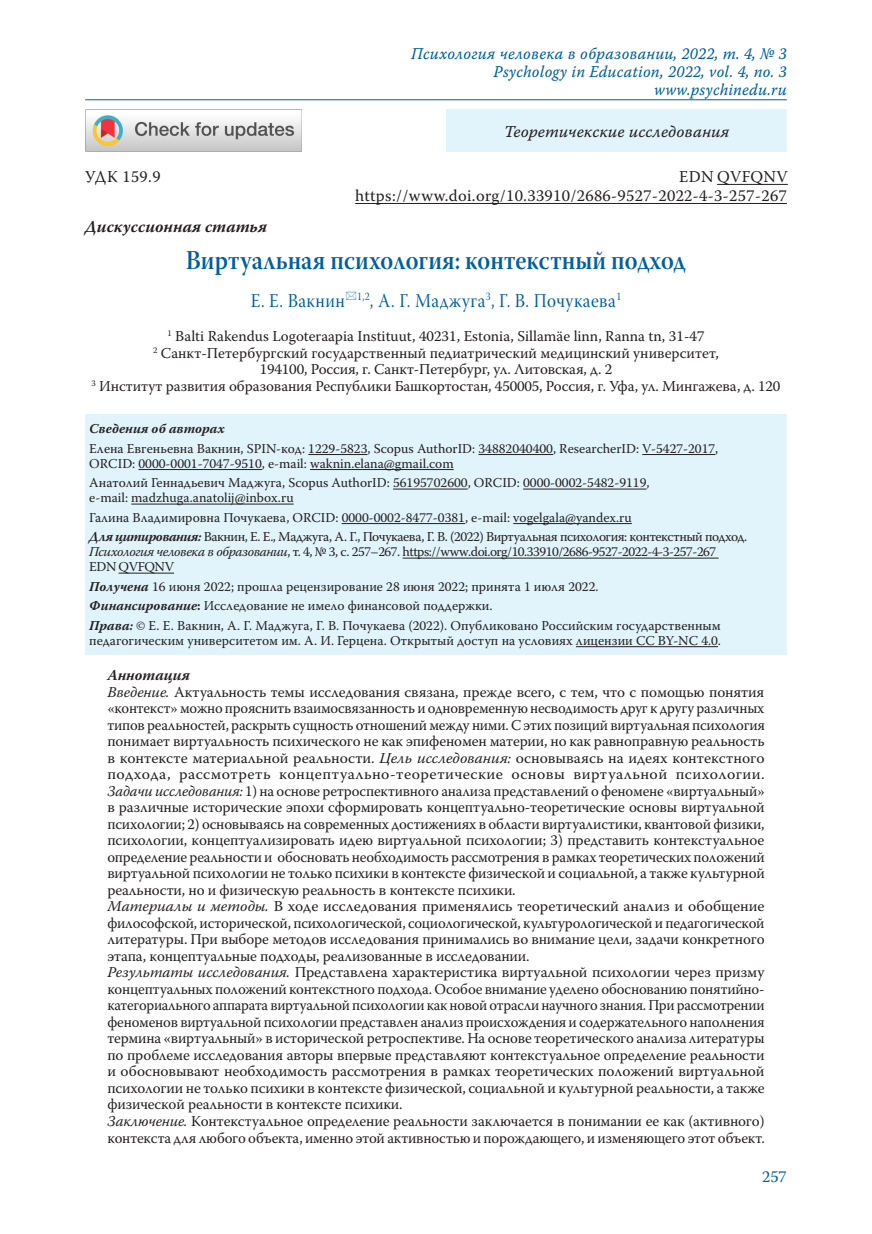
<style>
.page{position:relative;width:872px;height:1234px;background:#fff}
.page>*{position:absolute;margin:0;border:0;box-sizing:border-box;transform-origin:0 0}
.Заголовок_1{font:27px "Warnock Pro Semibold Subh";color:#005fa0;scale:.9 1}
.Заголовок_2{font:19.5px "Warnock Pro Subh";letter-spacing:.025em;color:#005fa0;scale:.9 1}
.t1{font:16.5px/18px "Warnock Pro It Capt";letter-spacing:.01em;color:#005fa0;text-align:right;scale:.95 1}
.Body{font:16.5px "Warnock Pro";letter-spacing:.02em;color:#231f20}
.t2{font:16.5px "Warnock Pro It Capt";color:#231f20}
.t3{font:italic 700 16.5px "Warnock Pro";color:#231f20}
.t4{font:16.5px "Warnock Pro";color:#005fa0}
.Annotation{font:15px/16.5px "Warnock Pro";letter-spacing:-.01em;color:#231f20;text-align:justify}
.Annotation-2{font:15px/16.5px "Warnock Pro";letter-spacing:-.01em;color:#231f20;text-align:justify;scale:1.04 1}
.Affiliation{font:15px "Warnock Pro";color:#231f20}
.Annotation-3{font:italic 700 15px "Warnock Pro";color:#231f20}
.Affiliation_info{font:13.5px/15px "Warnock Pro";color:#231f20}
.Affiliation_info-2{font:13.5px/15px "Warnock Pro";letter-spacing:-.035em;color:#231f20}
.Affiliation_info-3{font:italic 700 13.5px "Warnock Pro";letter-spacing:.005em;color:#231f20}
.s1{font-weight:700;font-style:italic}
.s2{font-style:italic}
.s3{font-weight:700}
</style>
<div class="page">
<hr style="left:85px;top:99px;width:702px;height:1px;background:#005fa0">
<div style="left:446px;top:109px;width:341px;height:43px;background:#e1f4fc"></div>
<hr style="left:717px;top:184px;width:71px;height:1px;background:#231f20">
<hr style="left:355px;top:203px;width:432px;height:1px;background:#231f20">
<div style="left:85px;top:414px;width:702px;height:240px;background:#e1f4fc"></div>
<hr style="left:308px;top:454px;width:59px;height:1px;background:#231f20">
<hr style="left:478px;top:454px;width:75px;height:1px;background:#231f20">
<hr style="left:642px;top:454px;width:73px;height:1px;background:#231f20">
<hr style="left:138px;top:469px;width:124px;height:1px;background:#231f20">
<hr style="left:310px;top:469px;width:144px;height:1px;background:#231f20">
<hr style="left:393px;top:488px;width:74px;height:1px;background:#231f20">
<hr style="left:523px;top:488px;width:123px;height:1px;background:#231f20">
<hr style="left:131px;top:503px;width:163px;height:1px;background:#231f20">
<hr style="left:342px;top:523px;width:123px;height:1px;background:#231f20">
<hr style="left:513px;top:523px;width:119px;height:1px;background:#231f20">
<hr style="left:402px;top:557px;width:316px;height:1px;background:#231f20">
<hr style="left:119px;top:572px;width:55px;height:1px;background:#231f20">
<hr style="left:576px;top:646px;width:142px;height:1px;background:#231f20">
<img style="left:85px;top:109px;width:217px;height:43px">
<p class="t1" style="left:411px;top:44px;width:397px">Психология человека в образовании, 2022, т. 4, № 3<br>Psychology in Education, 2022, vol. 4, no. 3 www.psychinedu.ru</p>
<p class="t2" style="left:504px;top:121px;width:227px">Теоретичекские исследования</p>
<p class="Body" style="left:85px;top:167px;width:77px">УДК 159.9</p>
<p class="Body" style="left:679px;top:167px;width:110px">EDN QVFQNV</p>
<p class="Body" style="left:355px;top:186px;width:433px">https://www.doi.org/10.33910/2686-9527-2022-4-3-257-267</p>
<p class="t3" style="left:85px;top:217px;width:184px">Дискуссионная статья</p>
<p class="Заголовок_1" style="left:186px;top:244px;width:557px">Виртуальная психология: контекстный подход</p>
<p class="Заголовок_2" style="left:251px;top:289px;width:413px">Е. Е. Вакнин <sup>1,2</sup>, А. Г. Маджуга<sup>3</sup>, Г. В. Почукаева<sup>1</sup></p>
<p class="Affiliation" style="left:167px;top:327px;width:538px"><sup>1</sup> Balti Rakendus Logoteraapia Instituut, 40231, Estonia, Sillamäe linn, Ranna tn, 31-47</p>
<p class="Affiliation" style="left:153px;top:344px;width:567px"><sup>2</sup> Санкт-Петербургский государственный педиатрический медицинский университет,</p>
<p class="Affiliation" style="left:260px;top:360px;width:354px">194100, Россия, г. Санкт-Петербург, ул. Литовская, д. 2</p>
<p class="Affiliation" style="left:92px;top:377px;width:690px"><sup>3</sup> Институт развития образования Республики Башкортостан, 450005, Россия, г. Уфа, ул. Мингажева, д. 120</p>
<p class="Affiliation_info-3" style="left:89px;top:420px;width:137px">Сведения об авторах</p>
<p class="Affiliation_info" style="left:89px;top:440px;width:630px">Елена Евгеньевна Вакнин, SPIN-код: 1229-5823, Scopus AuthorID: 34882040400, ResearcherID: V-5427-2017,<br>ORCID: 0000-0001-7047-9510, е-mail: waknin.elana@gmail.com</p>
<p class="Affiliation_info" style="left:89px;top:475px;width:561px">Анатолий Геннадьевич Маджуга, Scopus AuthorID: 56195702600, ORCID: 0000-0002-5482-9119, е-mail: madzhuga.anatolij@inbox.ru</p>
<p class="Affiliation_info" style="left:89px;top:509px;width:544px">Галина Владимировна Почукаева, ORCID: 0000-0002-8477-0381, е-mail: vogelgala@yandex.ru</p>
<p class="Affiliation_info-2" style="left:89px;top:529px;width:659px"><span class="s1">Для цитирования:</span> Вакнин, Е. Е., Маджуга, А. Г., Почукаева, Г. В. (2022) Виртуальная психология: контекстный подход.<br><span class="s2">Психология человека в образовании</span>, т. 4, № 3, с. 257–267. https://www.doi.org/10.33910/2686-9527-2022-4-3-257-267<br>EDN QVFQNV</p>
<p class="Affiliation_info" style="left:89px;top:578px;width:511px"><span class="s1">Получена</span> 16 июня 2022; прошла рецензирование 28 июня 2022; принята 1 июля 2022.</p>
<p class="Affiliation_info" style="left:89px;top:598px;width:405px"><span class="s1">Финансирование</span><span class="s3">:</span> Исследование не имело финансовой поддержки.</p>
<p class="Affiliation_info" style="left:89px;top:617px;width:633px"><span class="s1">Права:</span> © Е. Е. Вакнин, А. Г. Маджуга, Г. В. Почукаева (2022). Опубликовано Российским государственным педагогическим университетом им. А. И. Герцена. Открытый доступ на условиях лицензии CC BY-NC 4.0.</p>
<p class="Annotation-3" style="left:107px;top:666px;width:84px">Аннотация</p>
<p class="Annotation" style="left:107px;top:683px;width:659px"><span class="s2">Введение.</span> Актуальность темы исследования связана, прежде всего, с тем, что с помощью понятия «контекст» можно прояснить взаимосвязанность и одновременную несводимость друг к другу различных типов реальностей, раскрыть сущность отношений между ними. С этих позиций виртуальная психология понимает виртуальность психического не как эпифеномен материи, но как равноправную реальность в контексте материальной реальности. <span class="s2">Цель исследования:</span> основываясь на идеях контекстного подхода, рассмотреть концептуально-теоретические основы виртуальной психологии.<br><span class="s2">Задачи исследования:</span> 1) на основе ретроспективного анализа представлений о феномене «виртуальный» в различные исторические эпохи сформировать концептуально-теоретические основы виртуальной психологии; 2) основываясь на современных достижениях в области виртуалистики, квантовой физики, психологии, концептуализировать идею виртуальной психологии; 3) представить контекстуальное определение реальности и обосновать необходимость рассмотрения в рамках теоретических положений виртуальной психологии не только психики в контексте физической и социальной, а также культурной реальности, но и физическую реальность в контексте психики.</p>
<p class="Annotation-2" style="left:107px;top:897px;width:633px"><span class="s2">Материалы и методы.</span> В ходе исследования применялись теоретический анализ и обобщение философской, исторической, психологической, социологической, культурологической и педагогической литературы. При выборе методов исследования принимались во внимание цели, задачи конкретного этапа, концептуальные подходы, реализованные в исследовании.</p>
<p class="Annotation" style="left:107px;top:963px;width:658px"><span class="s2">Результаты исследования.</span> Представлена характеристика виртуальной психологии через призму концептуальных положений контекстного подхода. Особое внимание уделено обоснованию понятийно&shy;категориального аппарата виртуальной психологии как новой отрасли научного знания. При рассмотрении феноменов виртуальной психологии представлен анализ происхождения и содержательного наполнения термина «виртуальный» в исторической ретроспективе. На основе теоретического анализа литературы по проблеме исследования авторы впервые представляют контекстуальное определение реальности и обосновывают необходимость рассмотрения в рамках теоретических положений виртуальной психологии не только психики в контексте физической, социальной и культурной реальности, а также физической реальности в контексте психики.</p>
<p class="Annotation" style="left:107px;top:1112px;width:659px"><span class="s2">Заключение.</span> Контекстуальное определение реальности заключается в понимании ее как (активного) контекста для любого объекта, именно этой активностью и порождающего, и изменяющего этот объект.</p>
<p class="t4" style="left:762px;top:1166px;width:26px">257</p>
</div>
